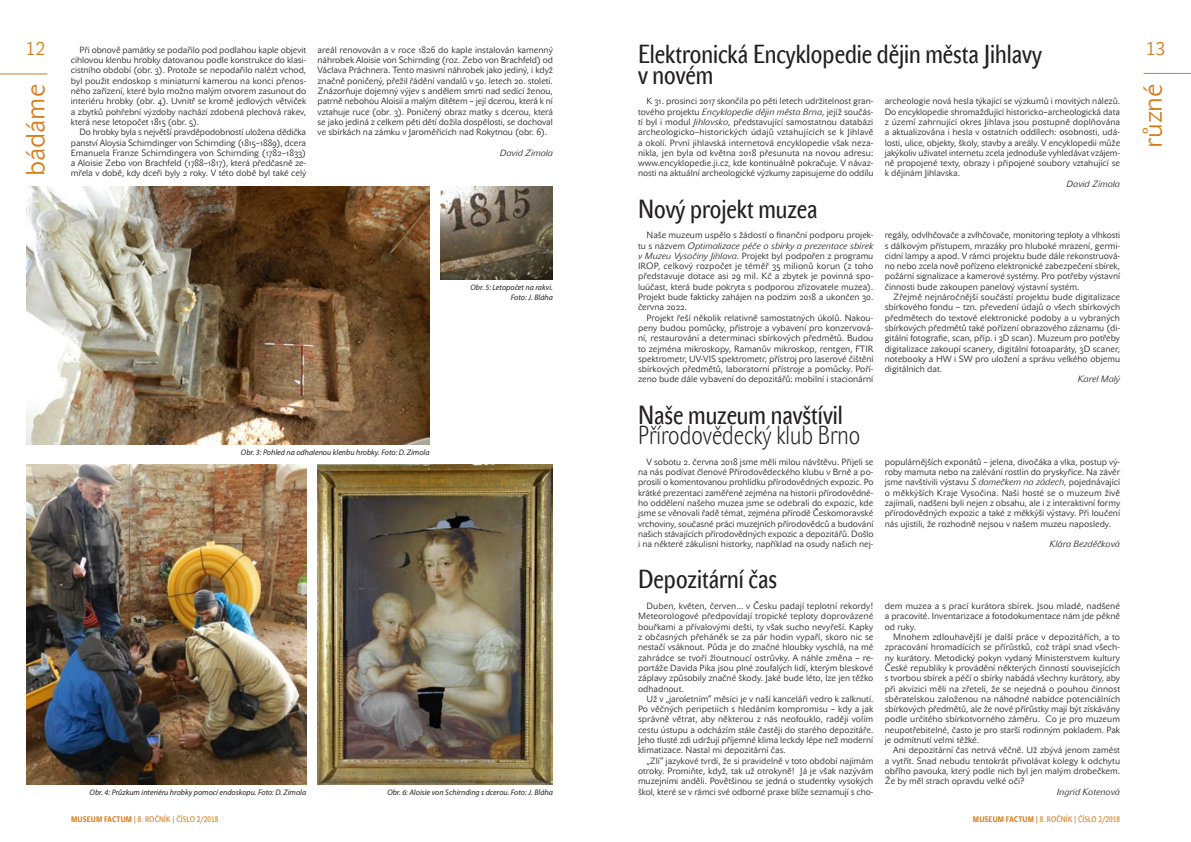
<style>
.page{position:relative;width:1191px;height:842px;background:#fff}
.page>*{position:absolute;margin:0;border:0;box-sizing:border-box;transform-origin:0 0}
.t1{font:26px/20.6px "John Sans Cond Text CE";color:#231f20}
.t2{font:26px "John Sans Cond White CE";color:#231f20}
.t3{font:26px "John Sans Lite CE";color:#d57c18}
.t4{font:18px "John Sans Lite SCCE";color:#d57c18}
.t5{font:9px/10.3px "John Sans Lite CE";color:#231f20;text-align:justify}
.t6{font:italic 9px "John Sans Lite CE";color:#231f20}
.t7{font:italic 8px/9.6px "Myriad Pro";color:#231f20;text-align:right}
.t8{font:8px "John Sans Cond Text SCCE";letter-spacing:.02em;color:#d57c18}
.s1{font-style:italic}
.s2{font-weight:700}
</style>
<div class="page">
<hr style="left:0;top:73px;width:47px;height:1px;background:#d57c18">
<hr style="left:1143px;top:73px;width:48px;height:1px;background:#d57c18">
<img style="left:441px;top:187px;width:112px;height:92px">
<img style="left:317px;top:464px;width:236px;height:320px">
<img style="left:26px;top:187px;width:403px;height:257px">
<img style="left:26px;top:465px;width:280px;height:319px">
<h2 class="t4" style="left:26px;top:38px;width:21px">12</h2>
<h2 class="t4" style="left:1145px;top:38px;width:21px">13</h2>
<h1 class="t3" style="left:21px;top:176px;width:93px;rotate:-90deg">bádáme</h1>
<h1 class="t3" style="left:1137px;top:148px;width:66px;rotate:-90deg">různé</h1>
<h1 class="t1" style="left:638px;top:44px;width:405px">Elektronická Encyklopedie dějin města Jihlavy v novém</h1>
<p class="t5" style="left:317px;top:45px;width:237px">areál renovován a v roce 1826 do kaple instalován kamenný náhrobek Aloisie von Schirnding (roz. Zebo von Brachfeld) od Václava Práchnera. Tento masivní náhrobek jako jediný, i když značně poničený, přežil řádění vandalů v 50. letech 20. století.<br>Znázorňuje dojemný výjev s andělem smrti nad sedící ženou, patrně nebohou Aloisií a malým dítětem – její dcerou, která k ní vztahuje ruce (obr. 3). Poničený obraz matky s dcerou, která se jako jediná z celkem pěti dětí dožila dospělosti, se dochoval ve sbírkách na zámku v Jaroměřicích nad Rokytnou (obr. 6).</p>
<p class="t6" style="left:500px;top:148px;width:54px">David Zimola</p>
<p class="t5" style="left:71px;top:45px;width:237px;text-indent:9px">Při obnově památky se podařilo pod podlahou kaple objevit cihlovou klenbu hrobky datovanou podle konstrukce do klasi&shy;cistního období (obr. 3). Protože se nepodařilo nalézt vchod, byl použit endoskop s miniaturní kamerou na konci přenos&shy;ného zařízení, které bylo možno malým otvorem zasunout do interiéru hrobky (obr. 4). Uvnitř se kromě jedlových větviček a zbytků pohřební výzdoby nachází zdobená plechová rakev, která nese letopočet 1815 (obr. 5).</p>
<p class="t5" style="left:71px;top:127px;width:237px;text-indent:9px">Do hrobky byla s největší pravděpodobností uložena dědička panství Aloysia Schirndinger von Schirnding (1815–1889), dcera Emanuela Franze Schirndingera von Schirnding (1782–1833) a Aloisie Zebo von Brachfeld (1788–1817), která předčasně ze&shy;mřela v době, kdy dceři byly 2 roky. V této době byl také celý</p>
<p class="t5" style="left:638px;top:96px;width:237px;text-indent:9px">K 31. prosinci 2017 skončila po pěti letech udržitelnost gran&shy;tového projektu <span class="s1">Encyklopedie dějin města Brna</span>, jejíž součás&shy;tí byl i modul <span class="s1">Jihlavsko</span>, představující samostatnou databázi archeologicko–historických údajů vztahujících se k Jihlavě a okolí. První jihlavská internetová encyklopedie však neza&shy;nikla, jen byla od května 2018 přesunuta na novou adresu: www.encyklopedie.ji.cz, kde kontinuálně pokračuje. V návaz&shy;nosti na aktuální archeologické výzkumy zapisujeme do oddílu</p>
<p class="t5" style="left:884px;top:96px;width:237px">archeologie nová hesla týkající se výzkumů i movitých nálezů.<br>Do encyklopedie shromažďující historicko–archeologická data z území zahrnující okres Jihlava jsou postupně doplňována a aktualizována i hesla v ostatních oddílech: osobnosti, udá&shy;losti, ulice, objekty, školy, stavby a areály. V encyklopedii může jakýkoliv uživatel internetu zcela jednoduše vyhledávat vzájem&shy;ně propojené texty, obrazy i připojené soubory vztahující se k dějinám Jihlavska.</p>
<p class="t6" style="left:1066px;top:178px;width:55px">David Zimola</p>
<p class="t7" style="left:470px;top:283px;width:84px">Obr. 5: Letopočet na rakvi.<br>Foto: J. Bláha</p>
<p class="t7" style="left:241px;top:447px;width:190px">Obr. 3: Pohled na odhalenou klenbu hrobky. Foto: D. Zimola</p>
<p class="t7" style="left:90px;top:787px;width:218px">Obr. 4: Průzkum interiéru hrobky pomocí endoskopu. Foto: D. Zimola</p>
<p class="t7" style="left:387px;top:787px;width:167px">Obr. 6: Aloisie von Schirnding s dcerou. Foto: J. Bláha</p>
<h1 class="t1" style="left:638px;top:199px;width:181px">Nový projekt muzea</h1>
<p class="t5" style="left:638px;top:230px;width:237px;text-indent:9px">Naše muzeum uspělo s žádostí o finanční podporu projek&shy;tu s názvem <span class="s1">Optimalizace péče o sbírky a prezentace sbírek v Muzeu Vysočiny Jihlava</span>. Projekt byl podpořen z programu IROP, celkový rozpočet je téměř 35 milionů korun (z toho představuje dotace asi 29 mil. Kč a zbytek je povinná spo&shy;luúčast, která bude pokryta s podporou zřizovatele muzea).<br>Projekt bude fakticky zahájen na podzim 2018 a ukončen 30. června 2022.</p>
<p class="t5" style="left:638px;top:312px;width:237px;text-indent:9px">Projekt řeší několik relativně samostatných úkolů. Nakou&shy;peny budou pomůcky, přístroje a vybavení pro konzervová&shy;ní, restaurování a determinaci sbírkových předmětů. Budou to zejména mikroskopy, Ramanův mikroskop, rentgen, FTIR spektrometr, UV-VIS spektrometr, přístroj pro laserové čištění sbírkových předmětů, laboratorní přístroje a pomůcky. Poří&shy;zeno bude dále vybavení do depozitářů: mobilní i stacionární</p>
<h1 class="t1" style="left:638px;top:405px;width:206px">Naše muzeum navštívil</h1>
<h1 class="t2" style="left:638px;top:420px;width:224px">Přírodovědecký klub Brno</h1>
<p class="t5" style="left:884px;top:230px;width:237px">regály, odvlhčovače a zvlhčovače, monitoring teploty a vlhkosti s dálkovým přístupem, mrazáky pro hluboké mrazení, germi&shy;cidní lampy a apod. V rámci projektu bude dále rekonstruová&shy;no nebo zcela nově pořízeno elektronické zabezpečení sbírek, požární signalizace a kamerové systémy. Pro potřeby výstavní činnosti bude zakoupen panelový výstavní systém.</p>
<p class="t5" style="left:884px;top:292px;width:237px;text-indent:9px">Zřejmě nejnáročnější součástí projektu bude digitalizace sbírkového fondu – tzn. převedení údajů o všech sbírkových předmětech do textové elektronické podoby a u vybraných sbírkových předmětů také pořízení obrazového záznamu (di&shy;gitální fotografie, scan, příp. i 3D scan). Muzeum pro potřeby digitalizace zakoupí scanery, digitální fotoaparáty, 3D scaner, notebooky a HW i SW pro uložení a správu velkého objemu digitálních dat.</p>
<p class="t6" style="left:1077px;top:374px;width:44px">Karel Malý</p>
<p class="t5" style="left:638px;top:457px;width:237px;text-indent:9px">V sobotu 2. června 2018 jsme měli milou návštěvu. Přijeli se na nás podívat členové Přírodovědeckého klubu v Brně a po&shy;prosili o komentovanou prohlídku přírodovědných expozic. Po krátké prezentaci zaměřené zejména na historii přírodovědné&shy;ho oddělení našeho muzea jsme se odebrali do expozic, kde jsme se věnovali řadě témat, zejména přírodě Českomoravské vrchoviny, současné práci muzejních přírodovědců a budování našich stávajících přírodovědných expozic a depozitářů. Došlo i na některé zákulisní historky, například na osudy našich nej-</p>
<p class="t5" style="left:884px;top:457px;width:237px">populárnějších exponátů – jelena, divočáka a vlka, postup vý&shy;roby mamuta nebo na zalévání rostlin do pryskyřice. Na závěr jsme navštívili výstavu <span class="s1">S domečkem na zádech</span>, pojednávající o měkkýších Kraje Vysočina. Naši hosté se o muzeum živě zajímali, nadšeni byli nejen z obsahu, ale i z interaktivní formy přírodovědných expozic a také z měkkýší výstavy. Při loučení nás ujistili, že rozhodně nejsou v našem muzeu naposledy.</p>
<p class="t6" style="left:1049px;top:539px;width:72px">Klára Bezděčková</p>
<h1 class="t1" style="left:638px;top:569px;width:141px">Depozitární čas</h1>
<p class="t5" style="left:638px;top:601px;width:237px;text-indent:9px">Duben, květen, červen… v Česku padají teplotní rekordy!<br>Meteorologové předpovídají tropické teploty doprovázené bouřkami a přívalovými dešti, ty však sucho nevyřeší. Kapky z občasných přeháněk se za pár hodin vypaří, skoro nic se nestačí vsáknout. Půda je do značné hloubky vyschlá, na mé zahrádce se tvoří žloutnoucí ostrůvky. A náhle změna – re&shy;portáže Davida Pika jsou plné zoufalých lidí, kterým bleskové záplavy způsobily značné škody. Jaké bude léto, lze jen těžko odhadnout.</p>
<p class="t5" style="left:638px;top:693px;width:237px;text-indent:9px">Už v „jaroletním“ měsíci je v naší kanceláři vedro k zalknutí.<br>Po věčných peripetiích s hledáním kompromisu – kdy a jak správně větrat, aby některou z nás neofouklo, raději volím cestu ústupu a odcházím stále častěji do starého depozitáře.<br>Jeho tlusté zdi udržují příjemné klima leckdy lépe než moderní klimatizace. Nastal mi depozitární čas.</p>
<p class="t5" style="left:638px;top:755px;width:237px;text-indent:9px">„Zlí“ jazykové tvrdí, že si pravidelně v toto období najímám otroky. Promiňte, když, tak už otrokyně! Já je však nazývám muzejními anděli. Povětšinou se jedná o studentky vysokých škol, které se v rámci své odborné praxe blíže seznamují s cho-</p>
<p class="t5" style="left:884px;top:601px;width:237px">dem muzea a s prací kurátora sbírek. Jsou mladé, nadšené a pracovité. Inventarizace a fotodokumentace nám jde pěkně od ruky.</p>
<p class="t5" style="left:884px;top:632px;width:237px;text-indent:9px">Mnohem zdlouhavější je další práce v depozitářích, a to zpracování hromadících se přírůstků, což trápí snad všech&shy;ny kurátory. Metodický pokyn vydaný Ministerstvem kultury České republiky k provádění některých činností souvisejících s tvorbou sbírek a péčí o sbírky nabádá všechny kurátory, aby při akvizici měli na zřeteli, že se nejedná o pouhou činnost sběratelskou založenou na náhodné nabídce potenciálních sbírkových předmětů, ale že nové přírůstky mají být získávány podle určitého sbírkotvorného záměru. Co je pro muzeum neupotřebitelné, často je pro starší rodinným pokladem. Pak je odmítnutí velmi těžké.</p>
<p class="t5" style="left:884px;top:745px;width:237px;text-indent:9px">Ani depozitární čas netrvá věčně. Už zbývá jenom zamést a vytřít. Snad nebudu tentokrát přivolávat kolegy k odchytu obřího pavouka, který podle nich byl jen malým drobečkem.<br>Že by měl strach opravdu velké oči?</p>
<p class="t6" style="left:1056px;top:786px;width:65px">Ingrid Kotenová</p>
<p class="t8" style="left:71px;top:814px;width:149px"><span class="s2">MUSEUM FACTUM</span> | 8. ROČNÍK | ČÍSLO 2/2018</p>
<p class="t8" style="left:973px;top:814px;width:149px"><span class="s2">MUSEUM FACTUM</span> | 8. ROČNÍK | ČÍSLO 2/2018</p>
</div>
